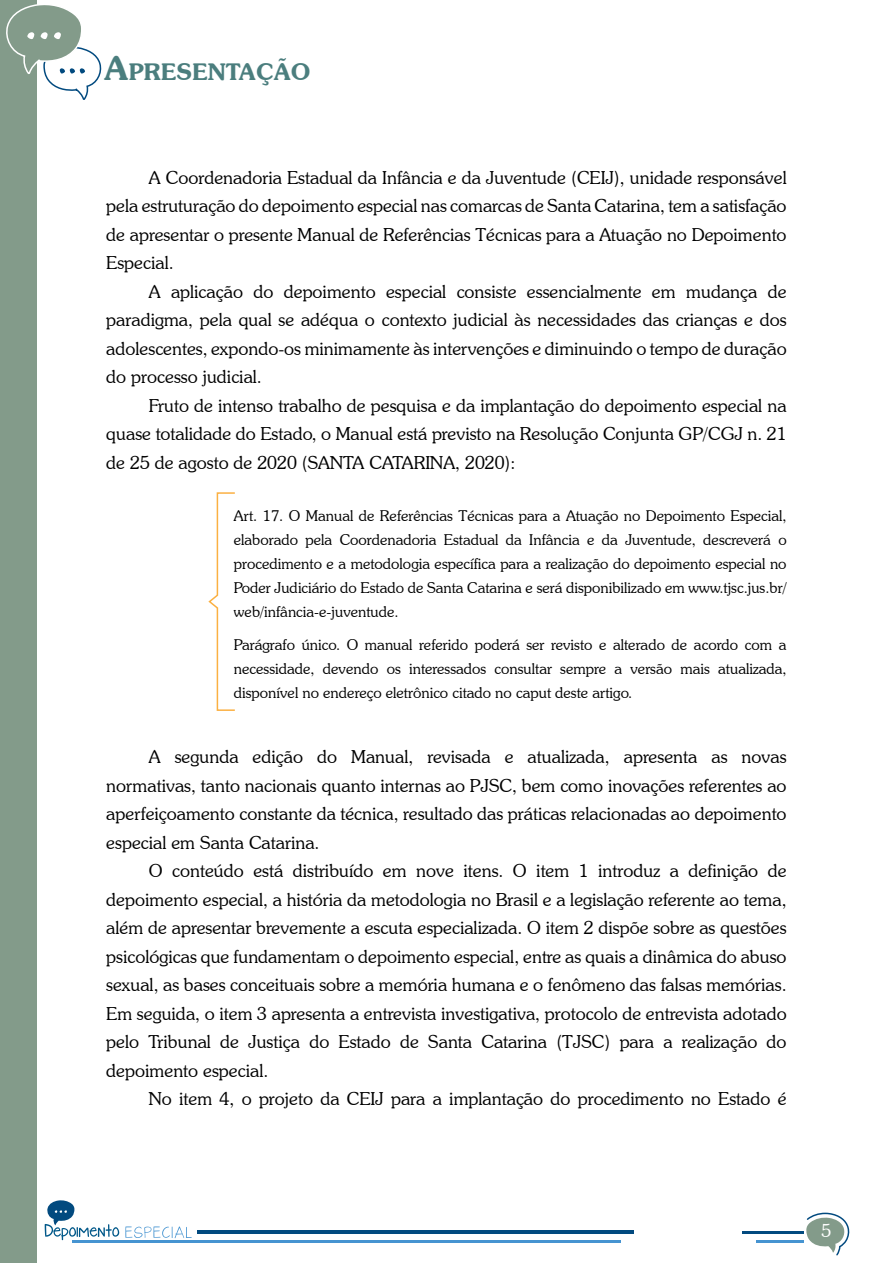
<style>
.page{position:relative;width:893px;height:1263px;background:#fff}
.page>*{position:absolute;margin:0;border:0;box-sizing:border-box;transform-origin:0 0}
.t1{font:600 23.1px "Souvenir IT Cby BT";color:#4b7e7e}
.t2{font:300 18px/28.5px "Souvenir IT Cby BT";color:#000;text-align:justify}
.t3{font:300 18px "Souvenir IT Cby BT";color:#fff}
.t4{font:300 15px/24px "Souvenir IT Cby BT";color:#000;text-align:justify}
.s1{font-size:33px}
</style>
<div class="page">
<div style="left:0;top:0;width:37px;height:1263px;background:#839b8a"></div>
<svg style="left:6px;top:4px;width:96px;height:96px"></svg>
<svg style="left:125px;top:1226px;width:67px;height:12px"></svg>
<svg style="left:45px;top:1200px;width:74px;height:40px"></svg>
<svg style="left:806px;top:1212px;width:44px;height:44px"></svg>
<hr style="left:198px;top:1231px;width:436px;height:3px;background:#024a7f">
<hr style="left:743px;top:1231px;width:61px;height:3px;background:#024a7f">
<hr style="left:73px;top:1240px;width:548px;height:3px;background:#4694d1">
<hr style="left:757px;top:1240px;width:47px;height:3px;background:#4694d1">
<svg style="left:208px;top:492px;width:27px;height:219px"></svg>
<p class="t1" style="left:104px;top:58px;width:208px"><span class="s1">A</span>PRESENTAÇÃO</p>
<p class="t2" style="left:106px;top:163px;width:682px;text-indent:43px">A Coordenadoria Estadual da Infância e da Juventude (CEIJ), unidade responsável pela estruturação do depoimento especial nas comarcas de Santa Catarina, tem a satisfação de apresentar o presente Manual de Referências Técnicas para a Atuação no Depoimento Especial.</p>
<p class="t2" style="left:106px;top:277px;width:682px;text-indent:43px">A aplicação do depoimento especial consiste essencialmente em mudança de paradigma, pela qual se adéqua o contexto judicial às necessidades das crianças e dos adolescentes, expondo-os minimamente às intervenções e diminuindo o tempo de duração do processo judicial.</p>
<p class="t2" style="left:106px;top:391px;width:682px;text-indent:43px">Fruto de intenso trabalho de pesquisa e da implantação do depoimento especial na quase totalidade do Estado, o Manual está previsto na Resolução Conjunta GP/CGJ n. 21 de 25 de agosto de 2020 (SANTA CATARINA, 2020):</p>
<p class="t4" style="left:234px;top:504px;width:554px">Art. 17. O Manual de Referências Técnicas para a Atuação no Depoimento Especial, elaborado pela Coordenadoria Estadual da Infância e da Juventude, descreverá o procedimento e a metodologia específica para a realização do depoimento especial no Poder Judiciário do Estado de Santa Catarina e será disponibilizado em www.tjsc.jus.br/ web/infância-e-juventude.</p>
<p class="t4" style="left:234px;top:632px;width:554px">Parágrafo único. O manual referido poderá ser revisto e alterado de acordo com a necessidade, devendo os interessados consultar sempre a versão mais atualizada, disponível no endereço eletrônico citado no caput deste artigo.</p>
<p class="t2" style="left:106px;top:742px;width:682px;text-indent:43px">A segunda edição do Manual, revisada e atualizada, apresenta as novas normativas, tanto nacionais quanto internas ao PJSC, bem como inovações referentes ao aperfeiçoamento constante da técnica, resultado das práticas relacionadas ao depoimento especial em Santa Catarina.</p>
<p class="t2" style="left:106px;top:856px;width:682px;text-indent:43px">O conteúdo está distribuído em nove itens. O item 1 introduz a definição de depoimento especial, a história da metodologia no Brasil e a legislação referente ao tema, além de apresentar brevemente a escuta especializada. O item 2 dispõe sobre as questões psicológicas que fundamentam o depoimento especial, entre as quais a dinâmica do abuso sexual, as bases conceituais sobre a memória humana e o fenômeno das falsas memórias.<br>Em seguida, o item 3 apresenta a entrevista investigativa, protocolo de entrevista adotado pelo Tribunal de Justiça do Estado de Santa Catarina (TJSC) para a realização do depoimento especial.</p>
<p class="t2" style="left:149px;top:1084px;width:639px">No item 4, o projeto da CEIJ para a implantação do procedimento no Estado é</p>
<p class="t3" style="left:821px;top:1219px;width:11px">5</p>
</div>
